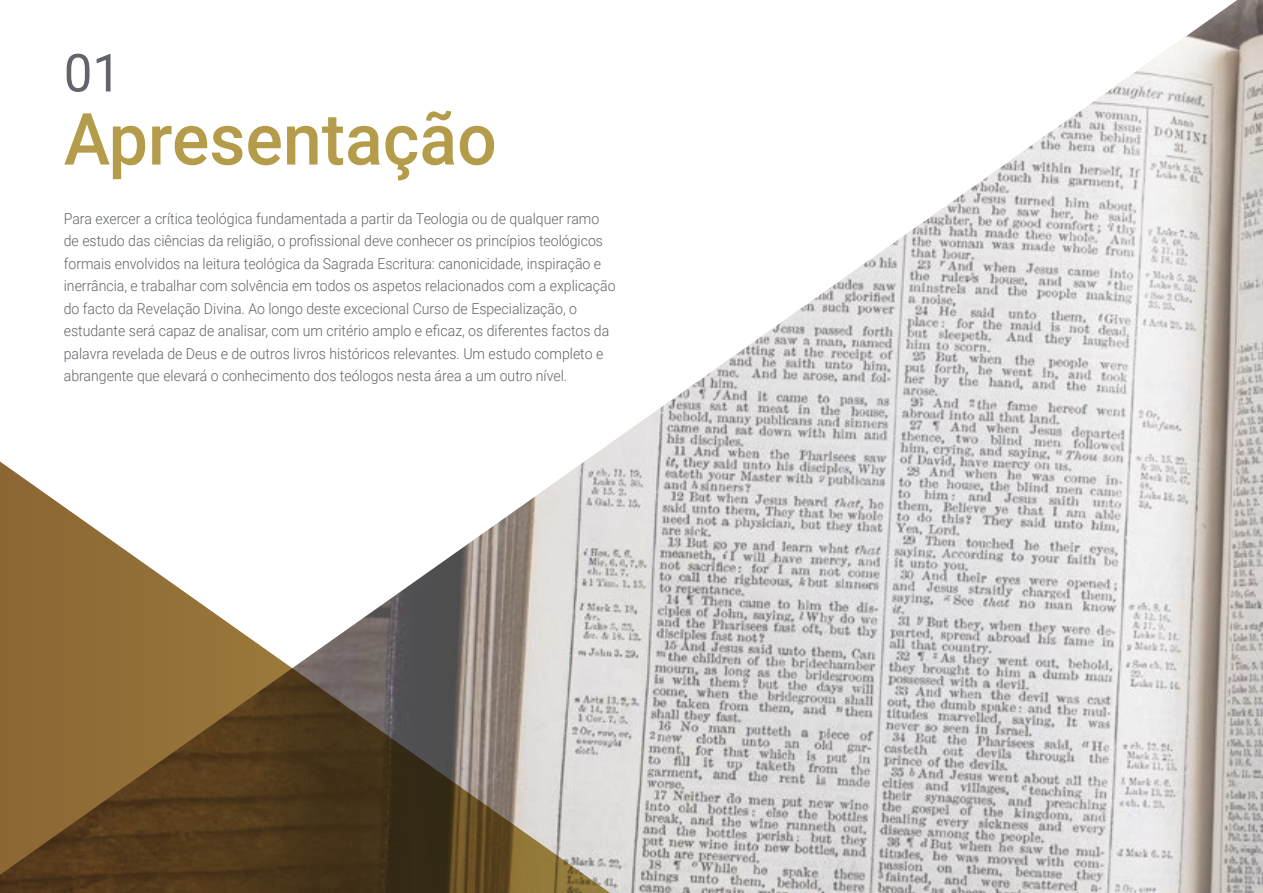
<style>
.page{position:relative;width:1263px;height:893px;background:#fff}
.page>*{position:absolute;margin:0;border:0;box-sizing:border-box;transform-origin:0 0}
.t1{font:500 72px "Roboto";color:#b49c4b}
.t2{font:52.5px "Roboto";color:#61646a}
.t3{font:300 15px/22.5px "Roboto";color:#61646a;scale:.94 1}
</style>
<div class="page">
<img style="left:607px;top:0;width:656px;height:893px">
<svg style="left:0;top:446px;width:640px;height:447px"></svg>
<h2 class="t2" style="left:64px;top:36px;width:59px">01</h2>
<h1 class="t1" style="left:64px;top:89px;width:435px">Apresentação</h1>
<p class="t3" style="left:64px;top:207px;width:588px">Para exercer a crítica teológica fundamentada a partir da Teologia ou de qualquer ramo de estudo das ciências da religião, o profissional deve conhecer os princípios teológicos formais envolvidos na leitura teológica da Sagrada Escritura: canonicidade, inspiração e inerrância, e trabalhar com solvência em todos os aspetos relacionados com a explicação do facto da Revelação Divina. Ao longo deste excecional Curso de Especialização, o estudante será capaz de analisar, com um critério amplo e eficaz, os diferentes factos da palavra revelada de Deus e de outros livros históricos relevantes. Um estudo completo e abrangente que elevará o conhecimento dos teólogos nesta área a um outro nível.</p>
</div>
